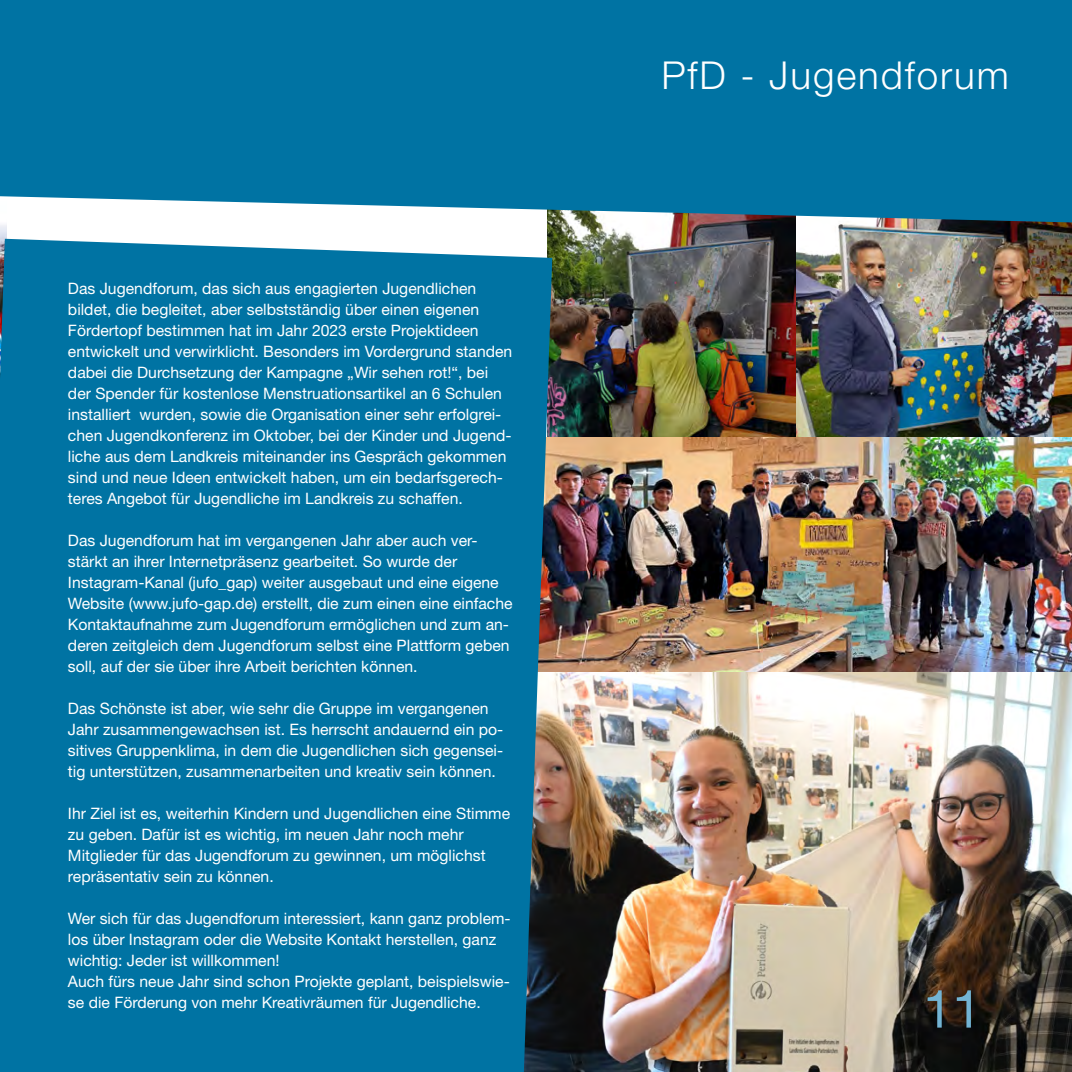
<style>
.page{position:relative;width:1072px;height:1072px;background:#fff}
.page>*{position:absolute;margin:0;border:0;box-sizing:border-box;transform-origin:0 0}
.t1{font:52.5px "Helvetica Neue LT Std";color:#73b4d4}
.t2{font:300 38.5px "Helvetica Neue LT Std";letter-spacing:.05em;color:#fff}
.t3{font:15.75px/21px "Helvetica Neue LT Std";color:#fff}
</style>
<div class="page">
<img style="left:0;top:225px;width:7px;height:14px">
<img style="left:795px;top:222px;width:276px;height:215px">
<img style="left:547px;top:222px;width:248px;height:215px">
<img style="left:552px;top:671px;width:519px;height:400px">
<img style="left:552px;top:437px;width:519px;height:234px">
<div style="left:0;top:0;width:1071px;height:222px;background:#0073a3"></div>
<div style="left:0;top:239px;width:552px;height:832px;background:#0073a3"></div>
<div style="left:1014px;top:0;width:57px;height:221px;background:#0073a3"></div>
<p class="t3" style="left:68px;top:278px;width:446px">Das Jugendforum, das sich aus engagierten Jugendlichen bildet, die begleitet, aber selbstständig über einen eigenen Fördertopf bestimmen hat im Jahr 2023 erste Projektideen entwickelt und verwirklicht. Besonders im Vordergrund standen dabei die Durchsetzung der Kampagne „Wir sehen rot!“, bei der Spender für kostenlose Menstruationsartikel an 6 Schulen installiert wurden, sowie die Organisation einer sehr erfolgrei&shy;chen Jugendkonferenz im Oktober, bei der Kinder und Jugend&shy;liche aus dem Landkreis miteinander ins Gespräch gekommen sind und neue Ideen entwickelt haben, um ein bedarfsgerech&shy;teres Angebot für Jugendliche im Landkreis zu schaffen.</p>
<p class="t3" style="left:68px;top:530px;width:446px">Das Jugendforum hat im vergangenen Jahr aber auch ver&shy;stärkt an ihrer Internetpräsenz gearbeitet. So wurde der Instagram-Kanal (jufo_gap) weiter ausgebaut und eine eigene Website (www.jufo-gap.de) erstellt, die zum einen eine einfache Kontaktaufnahme zum Jugendforum ermöglichen und zum an&shy;deren zeitgleich dem Jugendforum selbst eine Plattform geben soll, auf der sie über ihre Arbeit berichten können.</p>
<p class="t3" style="left:68px;top:698px;width:437px">Das Schönste ist aber, wie sehr die Gruppe im vergangenen Jahr zusammengewachsen ist. Es herrscht andauernd ein po&shy;sitives Gruppenklima, in dem die Jugendlichen sich gegensei&shy;tig unterstützen, zusammenarbeiten und kreativ sein können.</p>
<p class="t3" style="left:68px;top:803px;width:443px">Ihr Ziel ist es, weiterhin Kindern und Jugendlichen eine Stimme zu geben. Dafür ist es wichtig, im neuen Jahr noch mehr Mitglieder für das Jugendforum zu gewinnen, um möglichst repräsentativ sein zu können.</p>
<p class="t3" style="left:68px;top:908px;width:444px">Wer sich für das Jugendforum interessiert, kann ganz problem&shy;los über Instagram oder die Website Kontakt herstellen, ganz wichtig: Jeder ist willkommen!<br>Auch fürs neue Jahr sind schon Projekte geplant, beispielswie&shy;se die Förderung von mehr Kreativräumen für Jugendliche.</p>
<h2 class="t2" style="left:661px;top:52px;width:349px">PfD - Jugendforum</h2>
<h1 class="t1" style="left:923px;top:977px;width:60px">11</h1>
</div>
